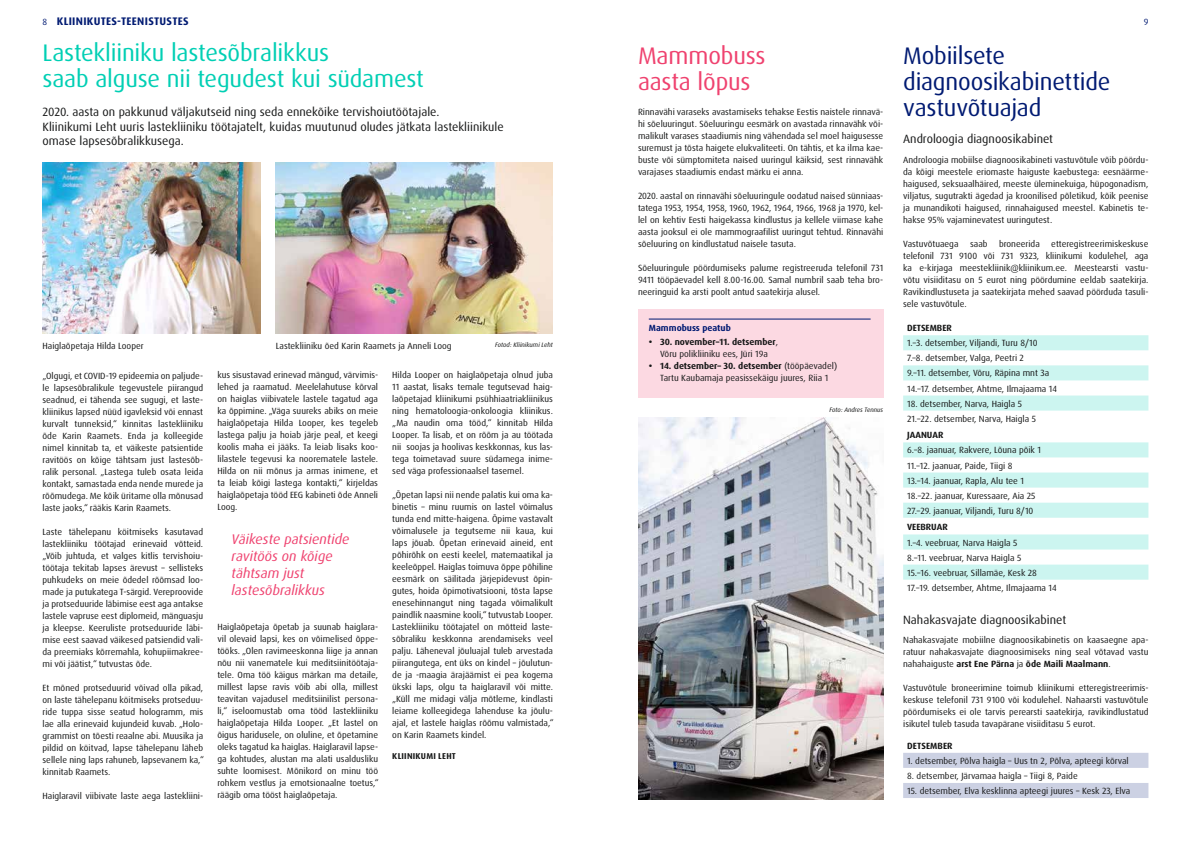
<style>
.page{position:relative;width:1191px;height:842px;background:#fff}
.page>*{position:absolute;margin:0;border:0;box-sizing:border-box;transform-origin:0 0}
.t1{font:24px/26px "Dax Pro";letter-spacing:-.005em;color:#00cfb4}
.t2{font:24px/26px "Dax Pro";letter-spacing:-.01em;color:#001a72}
.t3{font:24px/26px "Dax Pro";letter-spacing:-.005em;color:#ef426f}
.t4{font:italic 14px/17px "Dax Pro";color:#ef426f}
.t5{font:12px/14.4px "Dax Pro";color:#151616}
.t6{font:700 11px "Dax Pro";letter-spacing:.025em;color:#001a72}
.t7{font:9px/12px "Dax Pro";color:#151616;text-align:justify}
.t8{font:700 9px "Dax Pro";color:#151616}
.t9{font:700 9px "Dax Pro";color:#001a72}
.t10{font:9px "Dax Pro";color:#001a72}
.t11{font:700 8.5px "Dax Pro";letter-spacing:.03em;color:#151616}
.t12{font:italic 6.4px "Dax Pro";color:#151616}
.s1{font-weight:400;font-size:9px}
.s2{font-weight:700}
</style>
<div class="page">
<img style="left:43px;top:163px;width:218px;height:171px">
<img style="left:276px;top:163px;width:277px;height:171px">
<img style="left:638px;top:418px;width:245px;height:381px">
<svg style="left:903px;top:335px;width:245px;height:245px"></svg>
<svg style="left:903px;top:753px;width:245px;height:45px"></svg>
<div style="left:638px;top:309px;width:245px;height:88px;background:#fcd9e2"></div>
<hr style="left:649px;top:319px;width:221px;height:1px;background:#001a72">
<p class="t6" style="left:43px;top:14px;width:148px"><span class="s1">8</span> KLIINIKUTES-TEENISTUSTES</p>
<p class="t10" style="left:1143px;top:16px;width:6px">9</p>
<h1 class="t1" style="left:43px;top:40px;width:383px">Lastekliiniku lastesõbralikkus<br>saab alguse nii tegudest kui südamest</h1>
<h3 class="t5" style="left:43px;top:105px;width:462px">2020. aasta on pakkunud väljakutseid ning seda ennekõike tervishoiutöötajale.<br>Kliinikumi Leht uuris lastekliiniku töötajatelt, kuidas muutunud oludes jätkata lastekliinikule omase lapsesõbralikkusega.</h3>
<p class="t7" style="left:43px;top:340px;width:103px">Haiglaõpetaja Hilda Looper</p>
<p class="t7" style="left:276px;top:340px;width:177px">Lastekliiniku õed Karin Raamets ja Anneli Loog</p>
<p class="t12" style="left:495px;top:341px;width:59px">Fotod: Kliinikumi Leht</p>
<p class="t7" style="left:43px;top:369px;width:162px">„Olgugi, et COVID-19 epideemia on paljude&shy;le lapsesõbralikule tegevustele piirangud seadnud, ei tähenda see sugugi, et laste&shy;kliinikus lapsed nüüd igavleksid või ennast kurvalt tunneksid,“ kinnitas lastekliiniku õde Karin Raamets. Enda ja kolleegide nimel kinnitab ta, et väikeste patsientide ravitöös on kõige tähtsam just lastesõb&shy;ralik personal. „Lastega tuleb osata leida kontakt, samastada enda nende murede ja rõõmudega. Me kõik üritame olla mõnusad laste jaoks,“ rääkis Karin Raamets.</p>
<p class="t7" style="left:43px;top:525px;width:162px">Laste tähelepanu köitmiseks kasutavad lastekliiniku töötajad erinevaid võtteid. „Võib juhtuda, et valges kitlis tervishoiu&shy;töötaja tekitab lapses ärevust – sellisteks puhkudeks on meie õdedel rõõmsad loo&shy;made ja putukatega T-särgid. Vereproovide ja protseduuride läbimise eest aga antakse lastele vapruse eest diplomeid, mänguasju ja kleepse. Keeruliste protseduuride läbi&shy;mise eest saavad väikesed patsiendid vali&shy;da preemiaks kõrremahla, kohupiimakree&shy;mi või jäätist,“ tutvustas õde.</p>
<p class="t7" style="left:43px;top:681px;width:163px">Et mõned protseduurid võivad olla pikad, on laste tähelepanu köitmiseks protseduu&shy;ride tuppa sisse seatud hologramm, mis lae alla erinevaid kujundeid kuvab. „Holo&shy;grammist on tõesti reaalne abi. Muusika ja pildid on köitvad, lapse tähelepanu läheb sellele ning laps rahuneb, lapsevanem ka,“ kinnitab Raamets.</p>
<p class="t7" style="left:43px;top:789px;width:162px">Haiglaravil viibivate laste aega lastekliini-</p>
<p class="t7" style="left:217px;top:369px;width:162px">kus sisustavad erinevad mängud, värvimis&shy;lehed ja raamatud. Meelelahutuse kõrval on haiglas viibivatele lastele tagatud aga ka õppimine. „Väga suureks abiks on meie haiglaõpetaja Hilda Looper, kes tegeleb lastega palju ja hoiab järje peal, et keegi koolis maha ei jääks. Ta leiab lisaks koo&shy;lilastele tegevusi ka noorematele lastele.<br>Hilda on nii mõnus ja armas inimene, et ta leiab kõigi lastega kontakti,“ kirjeldas haiglaõpetaja tööd EEG kabineti õde Anneli Loog.</p>
<h2 class="t4" style="left:231px;top:531px;width:119px">Väikeste patsientide ravitöös on kõige tähtsam just lastesõbralikkus</h2>
<p class="t7" style="left:217px;top:621px;width:163px">Haiglaõpetaja õpetab ja suunab haiglara&shy;vil olevaid lapsi, kes on võimelised õppe&shy;tööks. „Olen ravimeeskonna liige ja annan nõu nii vanematele kui meditsiinitöötaja&shy;tele. Oma töö käigus märkan ma detaile, millest lapse ravis võib abi olla, millest teavitan vajadusel meditsiinilist persona&shy;li,“ iseloomustab oma tööd lastekliiniku haiglaõpetaja Hilda Looper. „Et lastel on õigus haridusele, on oluline, et õpetamine oleks tagatud ka haiglas. Haiglaravil lapse&shy;ga kohtudes, alustan ma alati usaldusliku suhte loomisest. Mõnikord on minu töö rohkem vestlus ja emotsionaalne toetus,“ räägib oma tööst haiglaõpetaja.</p>
<p class="t7" style="left:392px;top:369px;width:162px">Hilda Looper on haiglaõpetaja olnud juba 11 aastat, lisaks temale tegutsevad haig&shy;laõpetajad kliinikumi psühhiaatriakliinikus ning hematoloogia-onkoloogia kliinikus. „Ma naudin oma tööd,“ kinnitab Hilda Looper. Ta lisab, et on rõõm ja au töötada nii soojas ja hoolivas keskkonnas, kus las&shy;tega toimetavad suure südamega inime&shy;sed väga professionaalsel tasemel.</p>
<p class="t7" style="left:392px;top:489px;width:163px">„Õpetan lapsi nii nende palatis kui oma ka&shy;binetis – minu ruumis on lastel võimalus tunda end mitte-haigena. Õpime vastavalt võimalusele ja tegutseme nii kaua, kui laps jõuab. Õpetan erinevaid aineid, ent põhirõhk on eesti keelel, matemaatikal ja keeleõppel. Haiglas toimuva õppe põhiline eesmärk on säilitada järjepidevust õpin&shy;gutes, hoida õpimotivatsiooni, tõsta lapse enesehinnangut ning tagada võimalikult paindlik naasmine kooli,“ tutvustab Looper.<br>Lastekliiniku töötajatel on mõtteid laste&shy;sõbraliku keskkonna arendamiseks veel palju. Läheneval jõuluajal tuleb arvestada piirangutega, ent üks on kindel – jõulutun&shy;de ja -maagia ärajäämist ei pea kogema ükski laps, olgu ta haiglaravil või mitte. „Küll me midagi välja mõtleme, kindlasti leiame kolleegidega lahenduse ka jõulu&shy;ajal, et lastele haiglas rõõmu valmistada,“ on Karin Raamets kindel.</p>
<p class="t11" style="left:392px;top:751px;width:65px">KLIINIKUMI LEHT</p>
<h1 class="t3" style="left:638px;top:43px;width:129px">Mammobuss aasta lõpus</h1>
<h1 class="t2" style="left:903px;top:43px;width:209px">Mobiilsete diagnoosikabinettide</h1>
<p class="t7" style="left:638px;top:105px;width:247px">Rinnavähi varaseks avastamiseks tehakse Eestis naistele rinnavä-</p>
<h1 class="t2" style="left:903px;top:95px;width:140px">vastuvõtuajad</h1>
<p class="t7" style="left:638px;top:117px;width:247px">hi sõeluuringut. Sõeluuringu eesmärk on avastada rinnavähk või&shy;malikult varases staadiumis ning vähendada sel moel haigusesse suremust ja tõsta haigete elukvaliteeti. On tähtis, et ka ilma kae&shy;buste või sümptomiteta naised uuringul käiksid, sest rinnavähk varajases staadiumis endast märku ei anna.</p>
<p class="t7" style="left:638px;top:189px;width:247px">2020. aastal on rinnavähi sõeluuringule oodatud naised sünniaas&shy;tatega 1953, 1954, 1958, 1960, 1962, 1964, 1966, 1968 ja 1970, kel&shy;lel on kehtiv Eesti haigekassa kindlustus ja kellele viimase kahe aasta jooksul ei ole mammograafilist uuringut tehtud. Rinnavähi sõeluuring on kindlustatud naisele tasuta.</p>
<p class="t7" style="left:638px;top:261px;width:247px">Sõeluuringule pöördumiseks palume registreeruda telefonil 731<br>9411 tööpäevadel kell 8.00-16.00. Samal numbril saab teha bro&shy;neeringuid ka arsti poolt antud saatekirja alusel.</p>
<h3 class="t5" style="left:903px;top:131px;width:151px">Androloogia diagnoosikabinet</h3>
<p class="t7" style="left:903px;top:153px;width:247px">Androloogia mobiilse diagnoosikabineti vastuvõtule võib pöördu&shy;da kõigi meestele eriomaste haiguste kaebustega: eesnäärme&shy;haigused, seksuaalhäired, meeste üleminekuiga, hüpogonadism, viljatus, sugutrakti ägedad ja kroonilised põletikud, kõik peenise ja munandikoti haigused, rinnahaigused meestel. Kabinetis te&shy;hakse 95% vajaminevatest uuringutest.</p>
<p class="t7" style="left:903px;top:237px;width:57px">Vastuvõtuaega</p>
<p class="t7" style="left:970px;top:237px;width:19px">saab</p>
<p class="t7" style="left:999px;top:237px;width:42px">broneerida</p>
<p class="t7" style="left:903px;top:237px;width:247px;text-indent:148px">etteregistreerimiskeskuse telefonil 731 9100 või 731 9323, kliinikumi kodulehel, aga ka e-kirjaga meestekliinik@kliinikum.ee. Meestearsti vastu&shy;võtu visiiditasu on 5 eurot ning pöördumine eeldab saatekirja.<br>Ravikindlustuseta ja saatekirjata mehed saavad pöörduda tasuli&shy;sele vastuvõtule.</p>
<p class="t9" style="left:649px;top:322px;width:84px">Mammobuss peatub</p>
<p class="t7" style="left:649px;top:336px;width:131px;text-align:center"><span class="s2">• 30. november–11. detsember</span>,<br>Võru polikliiniku ees, Jüri 19a</p>
<p class="t7" style="left:649px;top:360px;width:190px;text-align:center"><span class="s2">• 14. detsember– 30. detsember</span> (tööpäevadel)<br>Tartu Kaubamaja peasissekäigu juures, Riia 1</p>
<p class="t12" style="left:829px;top:406px;width:55px">Foto: Andres Tennus</p>
<p class="t8" style="left:907px;top:322px;width:46px">DETSEMBER</p>
<p class="t7" style="left:907px;top:336px;width:151px;line-height:15.1px;text-align:left">1.–3. detsember, Viljandi, Turu 8/10<br>7.–8. detsember, Valga, Peetri 2<br>9.–11. detsember, Võru, Räpina mnt 3a 14.–17. detsember, Ahtme, Ilmajaama 14</p>
<p class="t7" style="left:907px;top:396px;width:130px;line-height:15.1px">18. detsember, Narva, Haigla 5<br>21.–22. detsember, Narva, Haigla 5</p>
<p class="t8" style="left:907px;top:429px;width:38px">JAANUAR</p>
<p class="t7" style="left:907px;top:443px;width:135px;line-height:15.1px;text-align:left">6.–8. jaanuar, Rakvere, Lõuna põik 1<br>11.–12. jaanuar, Paide, Tiigi 8<br>13.–14. jaanuar, Rapla, Alu tee 1<br>18.–22. jaanuar, Kuressaare, Aia 25<br>27.–29. jaanuar, Viljandi, Turu 8/10</p>
<p class="t8" style="left:907px;top:521px;width:42px">VEEBRUAR</p>
<p class="t7" style="left:907px;top:535px;width:151px;line-height:15.1px;text-align:left">1.–4. veebruar, Narva Haigla 5<br>8.–11. veebruar, Narva Haigla 5<br>15.–16. veebruar, Sillamäe, Kesk 28<br>17.–19. detsember, Ahtme, Ilmajaama 14</p>
<h3 class="t5" style="left:903px;top:613px;width:165px">Nahakasvajate diagnoosikabinet</h3>
<p class="t7" style="left:903px;top:633px;width:247px">Nahakasvajate mobiilne diagnoosikabinetis on kaasaegne apa&shy;ratuur nahakasvajate diagnoosimiseks ning seal võtavad vastu nahahaiguste <span class="s2">arst Ene Pärna</span> ja <span class="s2">õde Maili Maalmann</span>.</p>
<p class="t7" style="left:903px;top:681px;width:247px">Vastuvõtule broneerimine toimub kliinikumi etteregistreerimis&shy;keskuse telefonil 731 9100 või kodulehel. Nahaarsti vastuvõtule pöördumiseks ei ole tarvis perearsti saatekirja, ravikindlustatud isikutel tuleb tasuda tavapärane visiiditasu 5 eurot.</p>
<p class="t8" style="left:907px;top:740px;width:47px">DETSEMBER</p>
<p class="t7" style="left:907px;top:755px;width:223px">1. detsember, Põlva haigla – Uus tn 2, Põlva, apteegi kõrval</p>
<p class="t7" style="left:907px;top:770px;width:172px">8. detsember, Järvamaa haigla – Tiigi 8, Paide</p>
<p class="t7" style="left:907px;top:785px;width:225px">15. detsember, Elva kesklinna apteegi juures – Kesk 23, Elva</p>
</div>
